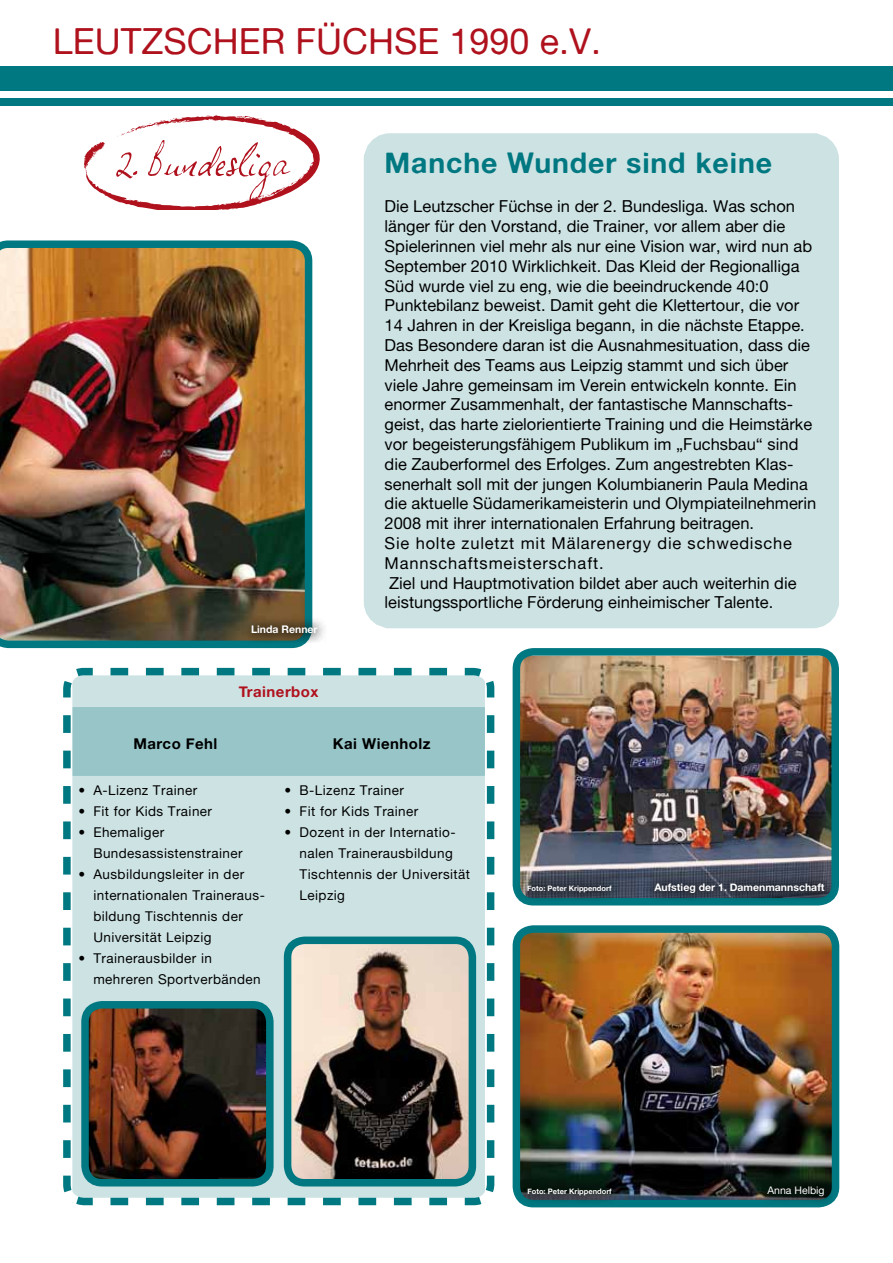
<style>
.page{position:relative;width:893px;height:1263px;background:#fff}
.page>*{position:absolute;margin:0;border:0;box-sizing:border-box;transform-origin:0 0}
.t1{font:36px "Alte Haas Grotesk";color:#af111d}
.t2{font:28.5px "Alte Haas Grotesk Bold";letter-spacing:.03em;color:#007881}
.t3{font:16.5px/19.8px "Alte Haas Grotesk";color:#000}
.t4{font:15px "Alte Haas Grotesk Bold";letter-spacing:.03em;color:#000}
.t5{font:15px "Alte Haas Grotesk Bold";letter-spacing:.03em;color:#af111d}
.t6{font:13.5px/21px "Alte Haas Grotesk";letter-spacing:.03em;color:#000}
.t7{font:10.5px "Alte Haas Grotesk Bold";color:#fff}
.t8{font:10.5px "Alte Haas Grotesk";color:#fff}
.t9{font:7.5px "Alte Haas Grotesk Bold";color:#fff}
</style>
<div class="page">
<div style="left:0;top:66px;width:893px;height:24px;background:#007881"></div>
<div style="left:0;top:98px;width:893px;height:7px;background:#007881"></div>
<svg style="left:63px;top:667px;width:432px;height:539px;background:#bbd8da"></svg>
<img style="left:0;top:240px;width:312px;height:408px">
<div style="left:383px;top:152px;width:437px;height:457px;background:#cde2e3;border-radius:8px"></div>
<div style="left:364px;top:133px;width:475px;height:495px;border:38px solid #cde2e3;border-radius:8px"></div>
<img style="left:522px;top:657px;width:308px;height:213px">
<div style="left:513px;top:648px;width:326px;height:257px;border:8px solid #007881;border-radius:17px"></div>
<img style="left:522px;top:934px;width:308px;height:239px">
<div style="left:513px;top:925px;width:326px;height:282px;border:8px solid #007881;border-radius:17px"></div>
<svg style="left:514px;top:870px;width:319px;height:32px;background:#344a57"></svg>
<svg style="left:515px;top:1173px;width:318px;height:31px;background:#142e2e"></svg>
<img style="left:85px;top:1005px;width:185px;height:178px">
<div style="left:81px;top:1001px;width:193px;height:185px;border:8px solid #007881;border-radius:17px"></div>
<img style="left:288px;top:940px;width:179px;height:242px">
<div style="left:284px;top:936px;width:192px;height:250px;border:8px solid #007881;border-radius:17px"></div>
<svg style="left:85px;top:115px;width:235px;height:95px"></svg>
<svg style="left:239px;top:613px;width:85px;height:30px;background:#656651"></svg>
<h1 class="t1" style="left:53px;top:20px;width:550px">LEUTZSCHER FÜCHSE 1990 e.V.</h1>
<p class="t7" style="left:251px;top:623px;width:68px">Linda Renner</p>
<p class="t5" style="left:239px;top:682px;width:81px">Trainerbox</p>
<h2 class="t2" style="left:385px;top:145px;width:389px">Manche Wunder sind keine</h2>
<p class="t3" style="left:385px;top:196px;width:433px">Die Leutzscher Füchse in der 2. Bundesliga. Was schon länger für den Vorstand, die Trainer, vor allem aber die Spielerinnen viel mehr als nur eine Vision war, wird nun ab September 2010 Wirklichkeit. Das Kleid der Regionalliga Süd wurde viel zu eng, wie die beeindruckende 40:0<br>Punktebilanz beweist. Damit geht die Klettertour, die vor 14 Jahren in der Kreisliga begann, in die nächste Etappe.<br>Das Besondere daran ist die Ausnahmesituation, dass die Mehrheit des Teams aus Leipzig stammt und sich über viele Jahre gemeinsam im Verein entwickeln konnte. Ein enormer Zusammenhalt, der fantastische Mannschafts&shy;geist, das harte zielorientierte Training und die Heimstärke vor begeisterungsfähigem Publikum im „Fuchsbau“ sind die Zauberformel des Erfolges. Zum angestrebten Klas&shy;senerhalt soll mit der jungen Kolumbianerin Paula Medina die aktuelle Südamerikameisterin und Olympiateilnehmerin 2008 mit ihrer internationalen Erfahrung beitragen.<br>Sie holte zuletzt mit Mälarenergy die schwedische Mannschaftsmeisterschaft.<br>Ziel und Hauptmotivation bildet aber auch weiterhin die leistungssportliche Förderung einheimischer Talente.</p>
<p class="t4" style="left:133px;top:734px;width:86px">Marco Fehl</p>
<p class="t4" style="left:333px;top:734px;width:99px">Kai Wienholz</p>
<p class="t6" style="left:78px;top:779px;width:120px">• A-Lizenz Trainer</p>
<p class="t6" style="left:78px;top:800px;width:135px">• Fit for Kids Trainer</p>
<p class="t6" style="left:93px;top:821px;width:151px;text-indent:-15px">• Ehemaliger<br>Bundesassistenstrainer</p>
<p class="t6" style="left:93px;top:863px;width:173px;text-indent:-15px">• Ausbildungsleiter in der internationalen Traineraus&shy;bildung Tischtennis der<br>Universität Leipzig</p>
<p class="t6" style="left:93px;top:947px;width:169px;text-indent:-15px">• Trainerausbilder in mehreren Sportverbänden</p>
<p class="t6" style="left:285px;top:779px;width:121px">• B-Lizenz Trainer</p>
<p class="t6" style="left:285px;top:800px;width:135px">• Fit for Kids Trainer</p>
<p class="t6" style="left:300px;top:821px;width:172px;text-indent:-15px">• Dozent in der Internatio&shy;nalen Trainerausbildung<br>Tischtennis der Universität<br>Leipzig</p>
<p class="t9" style="left:527px;top:883px;width:86px">Foto: Peter Krippendorf</p>
<p class="t7" style="left:654px;top:880px;width:172px">Aufstieg der 1. Damenmannschaft</p>
<p class="t9" style="left:527px;top:1186px;width:86px">Foto: Peter Krippendorf</p>
<p class="t8" style="left:767px;top:1184px;width:59px">Anna Helbig</p>
</div>
